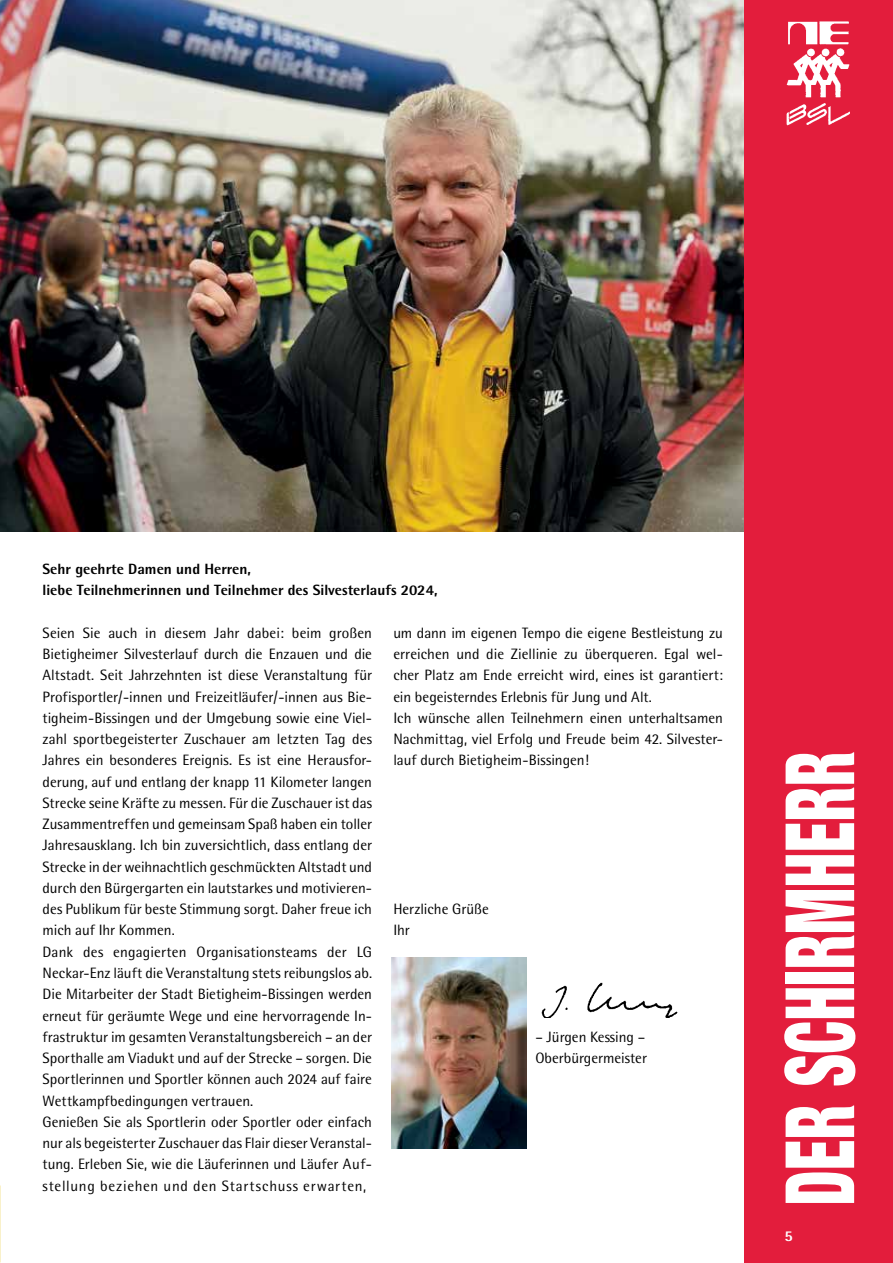
<style>
.page{position:relative;width:893px;height:1263px;background:#fff}
.page>*{position:absolute;margin:0;border:0;box-sizing:border-box;transform-origin:0 0}
.t1{font:900 condensed 96px "Helvetica Neue";color:#fff;scale:.64 1}
.t2{font:15px/21.3px "Rotis Semi Sans";color:#000}
.t3{font:800 15px "Rotis Semi Sans";color:#fff}
.t4{font:800 14.85px/21.3px "Rotis Semi Sans";color:#000}
</style>
<div class="page">
<img style="left:1px;top:0;width:743px;height:531px">
<img style="left:391px;top:958px;width:135px;height:190px">
<div style="left:744px;top:0;width:149px;height:1263px;background:#e31d3c"></div>
<img style="left:786px;top:21px;width:64px;height:105px">
<img style="left:0;top:0;width:1px;height:1185px">
<img style="left:541px;top:982px;width:137px;height:35px">
<p class="t4" style="left:43px;top:558px;width:397px">Sehr geehrte Damen und Herren,<br>liebe Teilnehmerinnen und Teilnehmer des Silvesterlaufs 2024,</p>
<p class="t2" style="left:43px;top:622px;width:331px">Seien Sie auch in diesem Jahr dabei: beim großen Bietigheimer Silvesterlauf durch die Enzauen und die Altstadt. Seit Jahrzehnten ist diese Veranstaltung für Profisportler/-innen und Freizeitläufer/-innen aus Bie&shy;tigheim-Bissingen und der Umgebung sowie eine Viel&shy;zahl sportbegeisterter Zuschauer am letzten Tag des Jahres ein besonderes Ereignis. Es ist eine Herausfor&shy;derung, auf und entlang der knapp 11 Kilometer langen Strecke seine Kräfte zu messen. Für die Zuschauer ist das Zusammentreffen und gemeinsam Spaß haben ein toller Jahresausklang. Ich bin zuversichtlich, dass entlang der Strecke in der weihnachtlich geschmückten Altstadt und durch den Bürgergarten ein lautstarkes und motivieren&shy;des Publikum für beste Stimmung sorgt. Daher freue ich mich auf Ihr Kommen.<br>Dank des engagierten Organisationsteams der LG Neckar-Enz läuft die Veranstaltung stets reibungslos ab.<br>Die Mitarbeiter der Stadt Bietigheim-Bissingen werden erneut für geräumte Wege und eine hervorragende In&shy;frastruktur im gesamten Veranstaltungsbereich – an der Sporthalle am Viadukt und auf der Strecke – sorgen. Die Sportlerinnen und Sportler können auch 2024 auf faire Wettkampfbedingungen vertrauen.<br>Genießen Sie als Sportlerin oder Sportler oder einfach nur als begeisterter Zuschauer das Flair dieser Veranstal&shy;tung. Erleben Sie, wie die Läuferinnen und Läufer Auf&shy;stellung beziehen und den Startschuss erwarten,</p>
<p class="t2" style="left:393px;top:622px;width:331px">um dann im eigenen Tempo die eigene Bestleistung zu erreichen und die Ziellinie zu überqueren. Egal wel&shy;cher Platz am Ende erreicht wird, eines ist garantiert: ein begeisterndes Erlebnis für Jung und Alt.<br>Ich wünsche allen Teilnehmern einen unterhaltsamen Nachmittag, viel Erfolg und Freude beim 42. Silvester&shy;lauf durch Bietigheim-Bissingen!</p>
<p class="t2" style="left:393px;top:898px;width:97px">Herzliche Grüße<br>Ihr</p>
<p class="t2" style="left:535px;top:1026px;width:113px">– Jürgen Kessing –<br>Oberbürgermeister</p>
<h1 class="t1" style="left:761px;top:1205px;width:712px;rotate:-90deg">DER SCHIRMHERR</h1>
<p class="t3" style="left:784px;top:1226px;width:10px">5</p>
</div>
